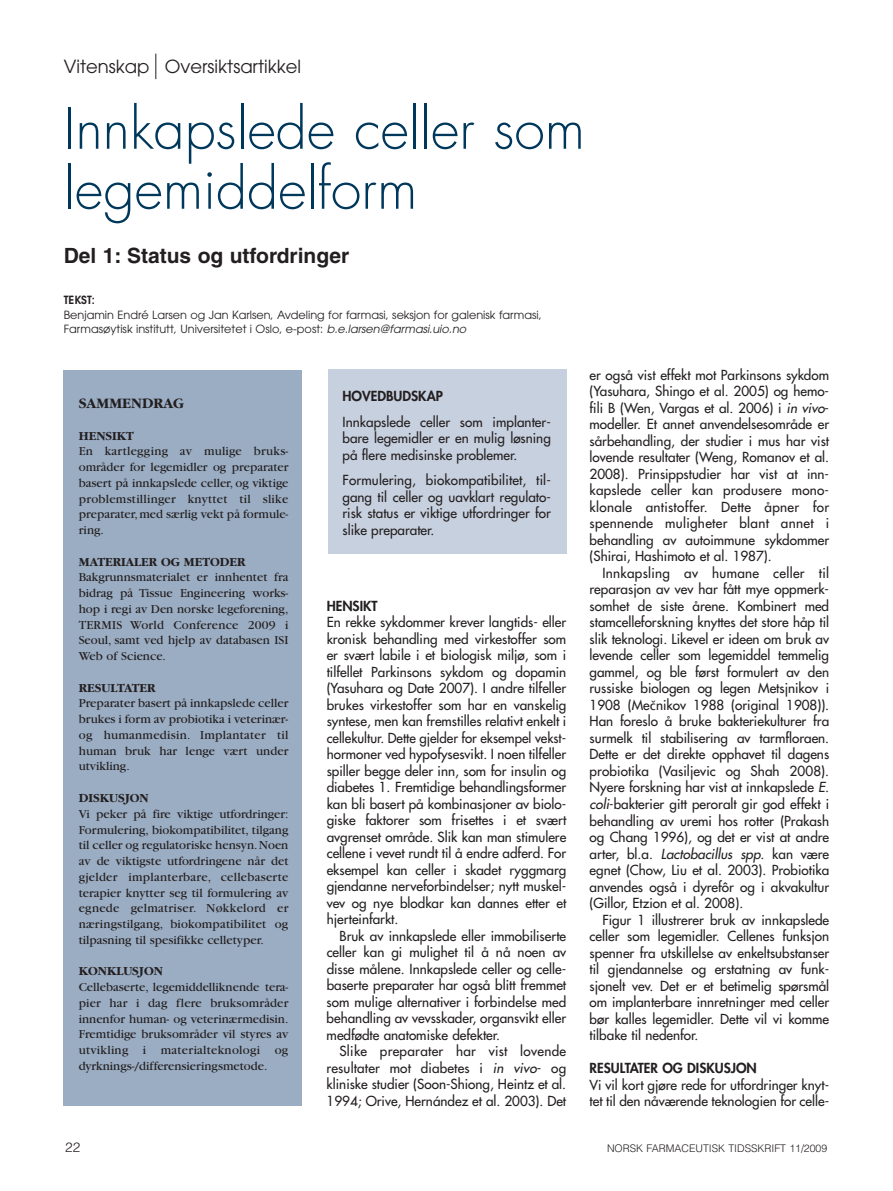
<style>
.page{position:relative;width:893px;height:1191px;background:#fff}
.page>*{position:absolute;margin:0;border:0;box-sizing:border-box;transform-origin:0 0}
.t1{font:300 55.5px/60px "Futura";color:#00385c}
.t2{font:700 21px "Helvetica";color:#231f20}
.t3{font:18px "Avant Garde";color:#231f20}
.t4{font:700 15px "Garamond";color:#231f20}
.t5{font:13.5px/16.5px "Futura";color:#231f20;text-align:justify}
.t6{font:800 13.5px "Futura";color:#231f20}
.t7{font:300 13.5px "Helvetica";color:#231f20}
.t8{font:12.75px/15.8px "Garamond";color:#231f20;text-align:justify}
.t9{font:700 12.75px "Garamond";color:#231f20}
.t10{font:11.25px/14.2px "Avant Garde";color:#231f20}
.t11{font:600 11.25px "Avant Garde";color:#231f20}
.t12{font:300 10.5px "Helvetica";color:#231f20}
.s1{font-style:italic}
.s2{font-family:"Lucida Grande";font-size:12px}
</style>
<div class="page">
<svg style="left:155px;top:54px;width:1px;height:25px"></svg>
<div style="left:64px;top:370px;width:238px;height:736px;background:#9badc3"></div>
<div style="left:328px;top:369px;width:239px;height:184px;background:#c7d0de"></div>
<h3 class="t3" style="left:64px;top:60px;width:239px">Vitenskap Oversiktsartikkel</h3>
<h1 class="t1" style="left:64px;top:103px;width:523px">Innkapslede celler som legemiddelform</h1>
<h2 class="t2" style="left:64px;top:248px;width:287px">Del 1: Status og utfordringer</h2>
<p class="t11" style="left:64px;top:296px;width:33px">TEKST:</p>
<p class="t10" style="left:64px;top:308px;width:480px">Benjamin Endré Larsen og Jan Karlsen, Avdeling for farmasi, seksjon for galenisk farmasi,<br>Farmasøytisk institutt, Universitetet i Oslo, e-post: <span class="s1">b.e.larsen@farmasi.uio.no</span></p>
<p class="t4" style="left:79px;top:394px;width:107px">SAMMENDRAG</p>
<p class="t9" style="left:79px;top:428px;width:57px">HENSIKT</p>
<p class="t8" style="left:79px;top:444px;width:211px">En kartlegging av mulige bruks&shy;områder for legemidler og preparater basert på innkapslede celler, og viktige problemstillinger knyttet til slike preparater,med særlig vekt på formule&shy;ring.</p>
<p class="t9" style="left:79px;top:554px;width:168px">MATERIALER OG METODER</p>
<p class="t8" style="left:79px;top:570px;width:211px">Bakgrunnsmaterialet er innhentet fra bidrag på Tissue Engineering works&shy;hop i regi av Den norske legeforening, TERMIS World Conference 2009 i Seoul, samt ved hjelp av databasen ISI Web of Science.</p>
<p class="t9" style="left:79px;top:680px;width:78px">RESULTATER</p>
<p class="t8" style="left:79px;top:696px;width:211px">Preparater basert på innkapslede celler brukes i form av probiotika i veterinær&shy;og humanmedisin. Implantater til human bruk har lenge vært under utvikling.</p>
<p class="t9" style="left:79px;top:790px;width:71px">DISKUSJON</p>
<p class="t8" style="left:79px;top:807px;width:211px">Vi peker på fire viktige utfordringer:<br>Formulering, biokompatibilitet, tilgang til celler og regulatoriske hensyn.Noen av de viktigste utfordringene når det gjelder implanterbare, cellebaserte terapier knytter seg til formulering av egnede gelmatriser. Nøkkelord er næringstilgang, biokompatibilitet og tilpasning til spesifikke celletyper.</p>
<p class="t9" style="left:79px;top:963px;width:86px">KONKLUSJON</p>
<p class="t8" style="left:79px;top:980px;width:211px">Cellebaserte, legemiddelliknende tera&shy;pier har i dag flere bruksområder innenfor human- og veterinærmedisin.<br>Fremtidige bruksområder vil styres av utvikling i materialteknologi og dyrknings-/differensieringsmetode.</p>
<p class="t6" style="left:343px;top:389px;width:102px">HOVEDBUDSKAP</p>
<p class="t5" style="left:343px;top:414px;width:210px">Innkapslede celler som implanter&shy;bare legemidler er en mulig løsning på flere medisinske problemer.</p>
<p class="t5" style="left:343px;top:473px;width:210px">Formulering, biokompatibilitet, til&shy;gang til celler og uavklart regulato&shy;risk status er viktige utfordringer for slike preparater.</p>
<p class="t6" style="left:327px;top:599px;width:52px">HENSIKT</p>
<p class="t5" style="left:327px;top:615px;width:241px">En rekke sykdommer krever langtids- eller kronisk behandling med virkestoffer som er svært labile i et biologisk miljø, som i tilfellet Parkinsons sykdom og dopamin (Yasuhara og Date 2007). I andre tilfeller brukes virkestoffer som har en vanskelig syntese, men kan fremstilles relativt enkelt i cellekultur. Dette gjelder for eksempel vekst&shy;hormoner ved hypofysesvikt. I noen tilfeller spiller begge deler inn, som for insulin og diabetes 1. Fremtidige behandlingsformer kan bli basert på kombinasjoner av biolo&shy;giske faktorer som frisettes i et svært avgrenset område. Slik kan man stimulere cellene i vevet rundt til å endre adferd. For eksempel kan celler i skadet ryggmarg gjendanne nerveforbindelser; nytt muskel&shy;vev og nye blodkar kan dannes etter et hjerteinfarkt.</p>
<p class="t5" style="left:327px;top:928px;width:241px;text-indent:13px">Bruk av innkapslede eller immobiliserte celler kan gi mulighet til å nå noen av disse målene. Innkapslede celler og celle&shy;baserte preparater har også blitt fremmet som mulige alternativer i forbindelse med behandling av vevsskader, organsvikt eller medfødte anatomiske defekter.</p>
<p class="t5" style="left:327px;top:1044px;width:241px;text-indent:13px">Slike preparater har vist lovende resultater mot diabetes i <span class="s1">in vivo</span>- og kliniske studier (Soon-Shiong, Heintz et al.<br>1994; Orive, Hernández et al. 2003). Det</p>
<p class="t5" style="left:590px;top:367px;width:241px">er også vist effekt mot Parkinsons sykdom (Yasuhara, Shingo et al. 2005) og hemo&shy;fili B (Wen, Vargas et al. 2006) i <span class="s1">in vivo&shy;</span>modeller. Et annet anvendelsesområde er sårbehandling, der studier i mus har vist lovende resultater (Weng, Romanov et al.<br>2008). Prinsippstudier har vist at inn&shy;kapslede celler kan produsere mono&shy;klonale antistoffer. Dette åpner for spennende muligheter blant annet i behandling av autoimmune sykdommer (Shirai, Hashimoto et al. 1987).</p>
<p class="t5" style="left:590px;top:565px;width:241px;text-indent:13px">Innkapsling av humane celler til reparasjon av vev har fått mye oppmerk&shy;somhet de siste årene. Kombinert med stamcelleforskning knyttes det store håp til slik teknologi. Likevel er ideen om bruk av levende celler som legemiddel temmelig gammel, og ble først formulert av den russiske biologen og legen Metsjnikov i 1908 (Me<span class="s2">č</span>nikov 1988 (original 1908)).<br>Han foreslo å bruke bakteriekulturer fra surmelk til stabilisering av tarmfloraen.<br>Dette er det direkte opphavet til dagens probiotika (Vasiljevic og Shah 2008).<br>Nyere forskning har vist at innkapslede <span class="s1">E. coli</span>-bakterier gitt peroralt gir god effekt i behandling av uremi hos rotter (Prakash og Chang 1996), og det er vist at andre arter, bl.a. <span class="s1">Lactobacillus spp</span>. kan være egnet (Chow, Liu et al. 2003). Probiotika anvendes også i dyrefôr og i akvakultur (Gillor, Etzion et al. 2008).</p>
<p class="t5" style="left:590px;top:912px;width:241px;text-indent:13px">Figur 1 illustrerer bruk av innkapslede celler som legemidler. Cellenes funksjon spenner fra utskillelse av enkeltsubstanser til gjendannelse og erstatning av funk&shy;sjonelt vev. Det er et betimelig spørsmål om implanterbare innretninger med celler bør kalles legemidler. Dette vil vi komme tilbake til nedenfor.</p>
<p class="t6" style="left:590px;top:1061px;width:169px">RESULTATER OG DISKUSJON</p>
<p class="t5" style="left:590px;top:1077px;width:241px">Vi vil kort gjøre rede for utfordringer knyt&shy;tet til den nåværende teknologien for celle-</p>
<p class="t7" style="left:65px;top:1142px;width:17px">22</p>
<p class="t12" style="left:607px;top:1144px;width:222px">NORSK FARMACEUTISK TIDSSKRIFT 11/2009</p>
</div>
